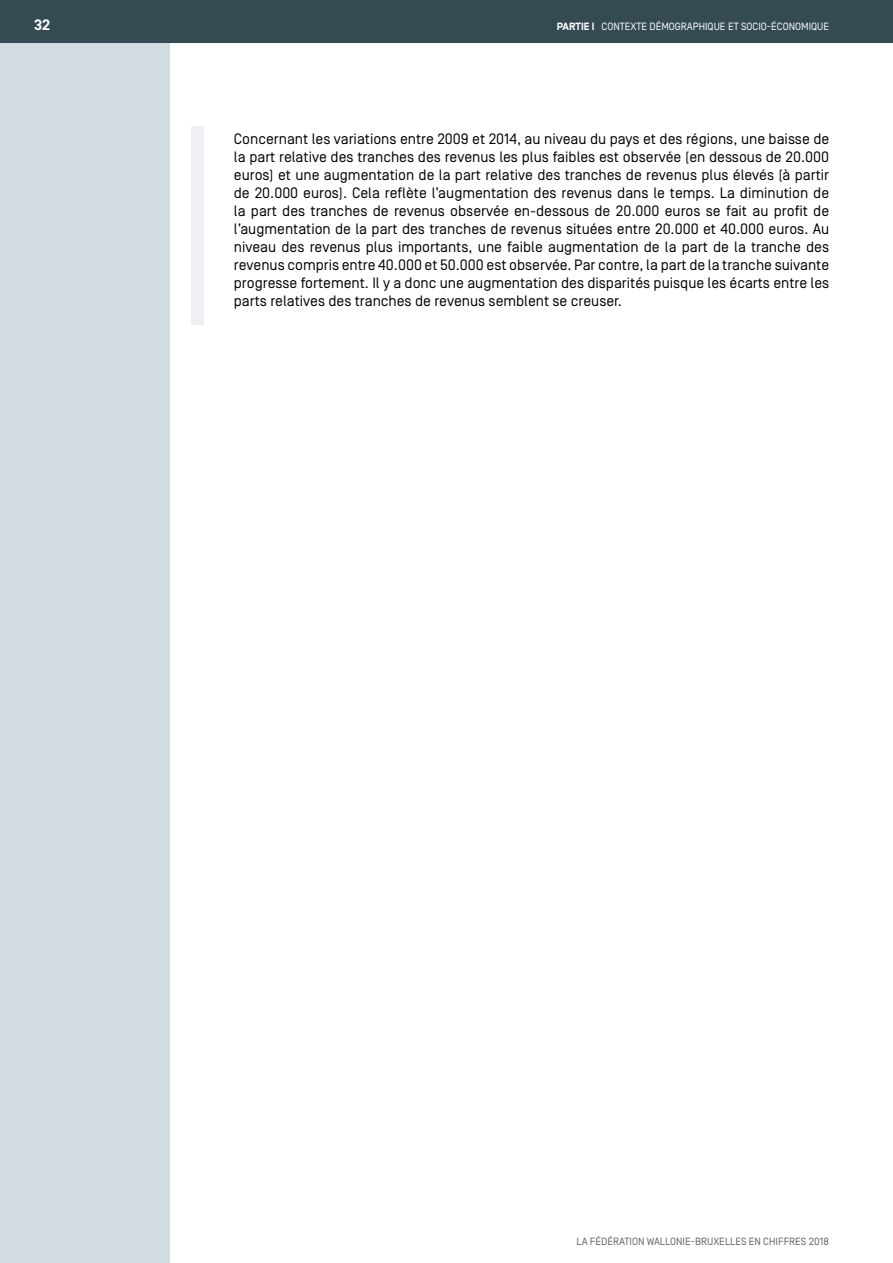
<style>
.page{position:relative;width:893px;height:1263px;background:#fff}
.page>*{position:absolute;margin:0;border:0;box-sizing:border-box;transform-origin:0 0}
.t1{font:15px/18px "Simplon BP Regular";color:#000;text-align:justify}
.t2{font:700 15px "Simplon BP";color:#fff}
.t3{font:10.5px "Simplon BP Regular";color:#fff}
.t4{font:10.5px "Simplon BP Regular";color:#636362}
.s1{font-family:"Simplon BP";font-weight:700}
</style>
<div class="page">
<div style="left:0;top:0;width:170px;height:1263px;background:#d3dce1"></div>
<div style="left:0;top:0;width:893px;height:43px;background:#354b54"></div>
<div style="left:191px;top:126px;width:13px;height:198px;background:#eff0f3"></div>
<p class="t2" style="left:34px;top:16px;width:18px">32</p>
<p class="t3" style="left:557px;top:20px;width:274px"><span class="s1">PARTIE I</span> CONTEXTE DÉMOGRAPHIQUE ET SOCIO-ÉCONOMIQUE</p>
<p class="t1" style="left:234px;top:130px;width:597px">Concernant les variations entre 2009 et 2014, au niveau du pays et des régions, une baisse de la part relative des tranches des revenus les plus faibles est observée (en dessous de 20.000 euros) et une augmentation de la part relative des tranches de revenus plus élevés (à partir de 20.000 euros). Cela reflète l’augmentation des revenus dans le temps. La diminution de la part des tranches de revenus observée en-dessous de 20.000 euros se fait au profit de l’augmentation de la part des tranches de revenus situées entre 20.000 et 40.000 euros. Au niveau des revenus plus importants, une faible augmentation de la part de la tranche des revenus compris entre 40.000 et 50.000 est observée. Par contre, la part de la tranche suivante progresse fortement. Il y a donc une augmentation des disparités puisque les écarts entre les parts relatives des tranches de revenus semblent se creuser.</p>
<p class="t4" style="left:576px;top:1235px;width:254px">LA FÉDÉRATION WALLONIE-BRUXELLES EN CHIFFRES 2018</p>
</div>
